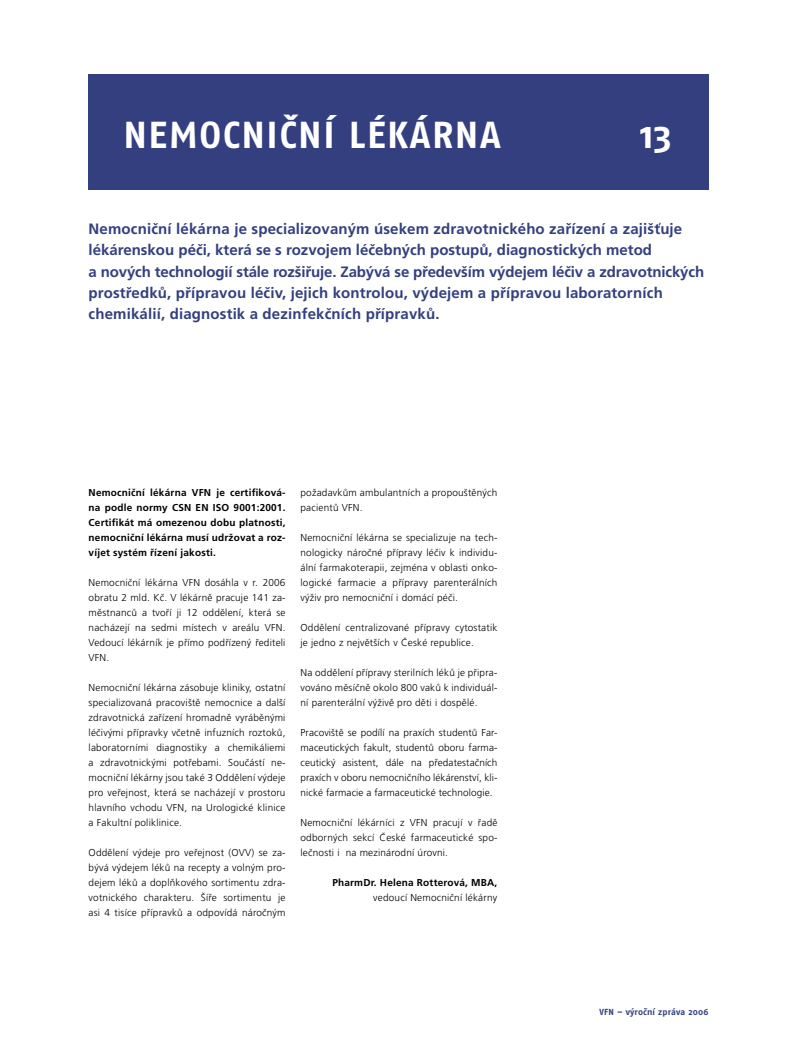
<style>
.page{position:relative;width:798px;height:1053px;background:#fff}
.page>*{position:absolute;margin:0;border:0;box-sizing:border-box;transform-origin:0 0}
.t1{font:700 37.5px "Fago CS";letter-spacing:.04em;color:#fff}
.t2{font:700 15px/21.2px "Frutiger CE";letter-spacing:.01em;color:#333f7f}
.t3{font:300 10px/15px "Frutiger CE";letter-spacing:.02em;color:#000;text-align:justify}
.t4{font:700 10px/15px "Frutiger CE";letter-spacing:.02em;color:#000;text-align:justify}
.t5{font:700 8.75px "Fago CS";letter-spacing:.02em;color:#333f7f}
</style>
<div class="page">
<div style="left:89px;top:74px;width:620px;height:115px;background:#333f7f"></div>
<h1 class="t1" style="left:123px;top:121px;width:378px">NEMOCNIČNÍ LÉKÁRNA</h1>
<h1 class="t1" style="left:640px;top:121px;width:33px">13</h1>
<p class="t2" style="left:89px;top:219px;width:616px">Nemocniční lékárna je specializovaným úsekem zdravotnického zařízení a zajišťuje lékárenskou péči, která se s rozvojem léčebných postupů, diagnostických metod<br>a nových technologií stále rozšiřuje. Zabývá se především výdejem léčiv a zdravotnických prostředků, přípravou léčiv, jejich kontrolou, výdejem a přípravou laboratorních chemikálií, diagnostik a dezinfekčních přípravků.</p>
<p class="t4" style="left:89px;top:485px;width:198px">Nemocniční lékárna VFN je certifiková&shy;na podle normy CSN EN ISO 9001:2001.<br>Certifikát má omezenou dobu platnosti, nemocniční lékárna musí udržovat a roz&shy;víjet systém řízení jakosti.</p>
<p class="t3" style="left:89px;top:575px;width:198px">Nemocniční lékárna VFN dosáhla v r. 2006 obratu 2 mld. Kč. V lékárně pracuje 141 za&shy;městnanců a tvoří ji 12 oddělení, která se nacházejí na sedmi místech v areálu VFN.<br>Vedoucí lékárník je přímo podřízený řediteli VFN.</p>
<p class="t3" style="left:89px;top:680px;width:198px">Nemocniční lékárna zásobuje kliniky, ostatní specializovaná pracoviště nemocnice a další zdravotnická zařízení hromadně vyráběnými léčivými přípravky včetně infuzních roztoků, laboratorními diagnostiky a chemikáliemi a zdravotnickými potřebami. Součástí ne&shy;mocniční lékárny jsou také 3 Oddělení výdeje pro veřejnost, která se nacházejí v prostoru hlavního vchodu VFN, na Urologické klinice a Fakultní poliklinice.</p>
<p class="t3" style="left:89px;top:845px;width:198px">Oddělení výdeje pro veřejnost (OVV) se za&shy;bývá výdejem léků na recepty a volným pro&shy;dejem léků a doplňkového sortimentu zdra&shy;votnického charakteru. Šíře sortimentu je asi 4 tisíce přípravků a odpovídá náročným</p>
<p class="t3" style="left:300px;top:485px;width:198px">požadavkům ambulantních a propouštěných pacientů VFN.</p>
<p class="t3" style="left:300px;top:530px;width:198px">Nemocniční lékárna se specializuje na tech&shy;nologicky náročné přípravy léčiv k individu&shy;ální farmakoterapii, zejména v oblasti onko&shy;logické farmacie a přípravy parenterálních výživ pro nemocniční i domácí péči.</p>
<p class="t3" style="left:300px;top:620px;width:198px">Oddělení centralizované přípravy cytostatik je jedno z největších v České republice.</p>
<p class="t3" style="left:300px;top:665px;width:198px">Na oddělení přípravy sterilních léků je připra&shy;vováno měsíčně okolo 800 vaků k individuál&shy;ní parenterální výživě pro děti i dospělé.</p>
<p class="t3" style="left:300px;top:725px;width:198px">Pracoviště se podílí na praxích studentů Far&shy;maceutických fakult, studentů oboru farma&shy;ceutický asistent, dále na předatestačních praxích v oboru nemocničního lékárenství, kli&shy;nické farmacie a farmaceutické technologie.</p>
<p class="t3" style="left:300px;top:815px;width:198px">Nemocniční lékárníci z VFN pracují v řadě odborných sekcí České farmaceutické spo&shy;lečnosti i na mezinárodní úrovni.</p>
<p class="t4" style="left:332px;top:875px;width:166px">PharmDr. Helena Rotterová, MBA,</p>
<p class="t3" style="left:373px;top:890px;width:126px">vedoucí Nemocniční lékárny</p>
<p class="t5" style="left:599px;top:1008px;width:110px">VFN – výroční zpráva 2006</p>
</div>
